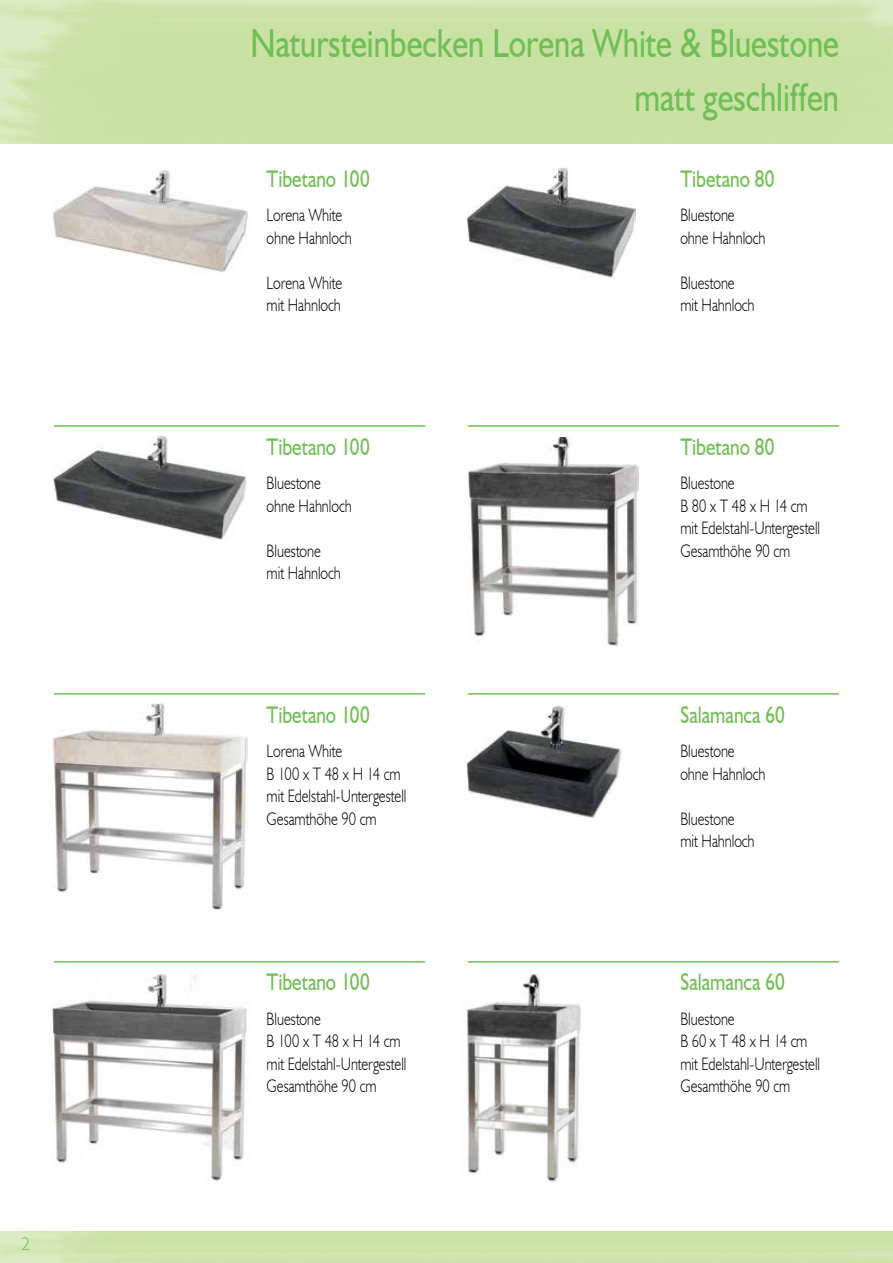
<style>
.page{position:relative;width:893px;height:1263px;background:#fff}
.page>*{position:absolute;margin:0;border:0;box-sizing:border-box;transform-origin:0 0}
.t1{font:40.5px/54px "Humanist 521 BT";color:#70bf54;text-align:right;scale:.8 1}
.t2{font:24px "Humanist 521 BT";letter-spacing:.005em;color:#70bf54;scale:.8 1}
.t3{font:300 18px/22.5px "Humanist 521 BT";color:#000;scale:.8 1}
.t4{font:300 18px "Humanist 521 BT";color:#70bf54}
</style>
<div class="page">
<hr style="left:54px;top:425px;width:371px;height:2px;background:#70bf54">
<hr style="left:54px;top:693px;width:371px;height:2px;background:#70bf54">
<hr style="left:54px;top:961px;width:371px;height:1px;background:#70bf54">
<hr style="left:468px;top:425px;width:371px;height:2px;background:#70bf54">
<hr style="left:468px;top:693px;width:371px;height:2px;background:#70bf54">
<hr style="left:468px;top:961px;width:371px;height:1px;background:#70bf54">
<img style="left:52px;top:170px;width:196px;height:102px">
<img style="left:53px;top:703px;width:194px;height:207px">
<img style="left:53px;top:435px;width:194px;height:105px">
<img style="left:52px;top:968px;width:195px;height:213px">
<img style="left:467px;top:168px;width:169px;height:110px">
<img style="left:468px;top:438px;width:170px;height:208px">
<img style="left:466px;top:706px;width:156px;height:112px">
<img style="left:461px;top:974px;width:121px;height:208px">
<p class="t4" style="left:21px;top:1233px;width:11px">2</p>
<h1 class="t1" style="left:251px;top:16px;width:737px">Natursteinbecken Lorena White &amp; Bluestone matt geschliffen</h1>
<h2 class="t2" style="left:267px;top:164px;width:130px">Tibetano 100</h2>
<p class="t3" style="left:267px;top:203px;width:108px">Lorena White ohne Hahnloch</p>
<p class="t3" style="left:267px;top:271px;width:96px">Lorena White mit Hahnloch</p>
<h2 class="t2" style="left:267px;top:432px;width:130px">Tibetano 100</h2>
<p class="t3" style="left:267px;top:471px;width:108px">Bluestone ohne Hahnloch</p>
<p class="t3" style="left:267px;top:539px;width:94px">Bluestone mit Hahnloch</p>
<h2 class="t2" style="left:267px;top:699px;width:130px">Tibetano 100</h2>
<p class="t3" style="left:267px;top:739px;width:176px">Lorena White<br>B 100 x T 48 x H 14 cm mit Edelstahl-Untergestell<br>Gesamthöhe 90 cm</p>
<h2 class="t2" style="left:267px;top:967px;width:130px">Tibetano 100</h2>
<p class="t3" style="left:267px;top:1007px;width:176px">Bluestone<br>B 100 x T 48 x H 14 cm mit Edelstahl-Untergestell<br>Gesamthöhe 90 cm</p>
<h2 class="t2" style="left:680px;top:164px;width:119px">Tibetano 80</h2>
<p class="t3" style="left:680px;top:203px;width:108px">Bluestone ohne Hahnloch</p>
<p class="t3" style="left:680px;top:271px;width:94px">Bluestone mit Hahnloch</p>
<h2 class="t2" style="left:680px;top:432px;width:119px">Tibetano 80</h2>
<p class="t3" style="left:680px;top:471px;width:176px">Bluestone<br>B 80 x T 48 x H 14 cm mit Edelstahl-Untergestell<br>Gesamthöhe 90 cm</p>
<h2 class="t2" style="left:680px;top:699px;width:132px">Salamanca 60</h2>
<p class="t3" style="left:680px;top:739px;width:108px">Bluestone ohne Hahnloch</p>
<p class="t3" style="left:680px;top:807px;width:94px">Bluestone mit Hahnloch</p>
<h2 class="t2" style="left:680px;top:967px;width:132px">Salamanca 60</h2>
<p class="t3" style="left:680px;top:1007px;width:176px">Bluestone<br>B 60 x T 48 x H 14 cm mit Edelstahl-Untergestell<br>Gesamthöhe 90 cm</p>
</div>
